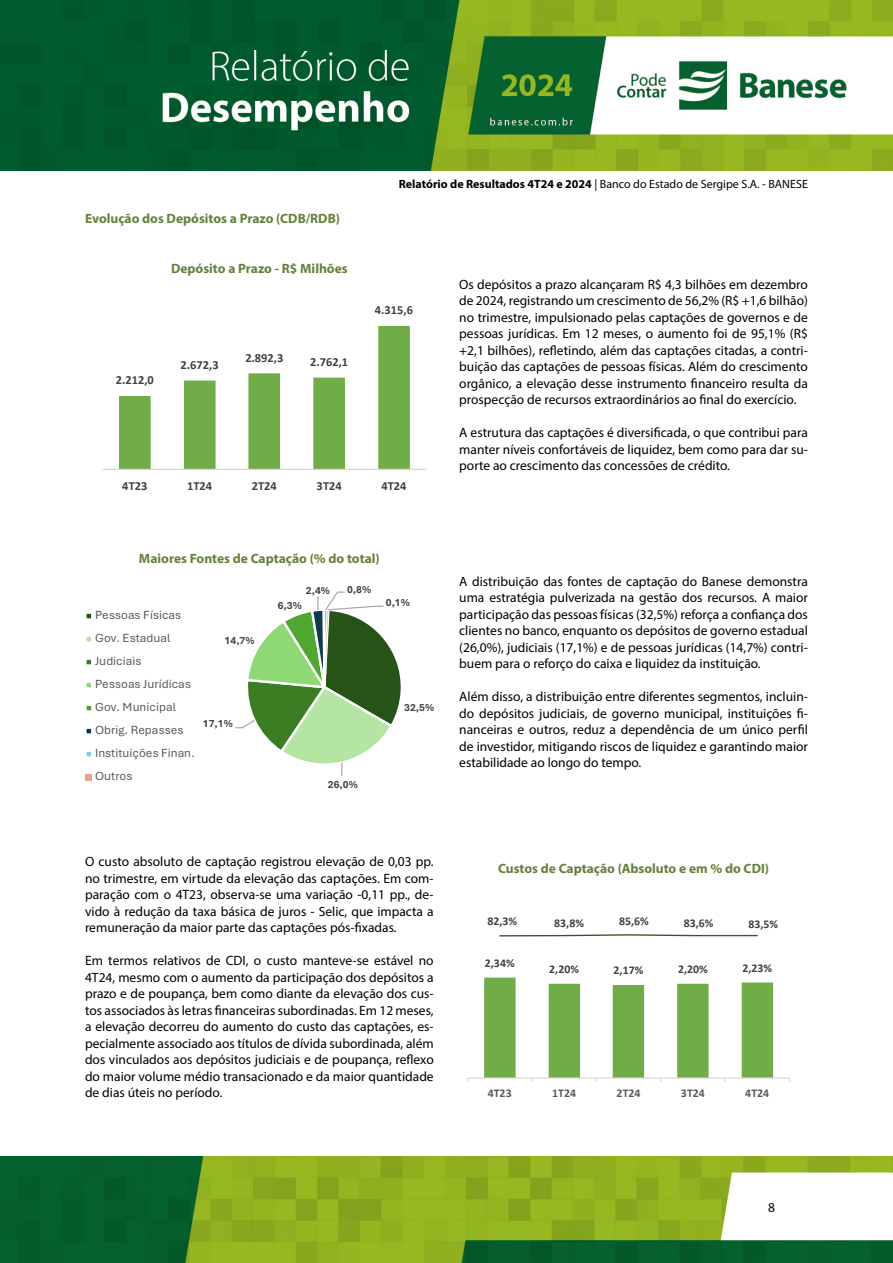
<style>
.page{position:relative;width:893px;height:1263px;background:#fff}
.page>*{position:absolute;margin:0;border:0;box-sizing:border-box;transform-origin:0 0}
.t1{font:700 16.2px "Calibri";letter-spacing:-.005em;color:#548235}
.t2{font:13.5px/16.5px "Myriad Pro";color:#000;text-align:justify}
.t3{font:700 13.5px "Myriad Pro";color:#66813c}
.t4{font:12.45px/23.1px "Aptos";letter-spacing:.005em;color:#595959}
.t5{font:700 12.45px "Calibri";letter-spacing:.005em;color:#404040}
.t6{font:12px "Myriad Pro";color:#000}
.t7{font:700 11.85px "Calibri";letter-spacing:.005em;color:#404040}
.t8{font:700 11.85px "Calibri";letter-spacing:.01em;color:#595959}
.t9{font:700 10.95px "Aptos";letter-spacing:.005em;color:#404040}
.s1{font-weight:700}
</style>
<div class="page">
<img style="left:0;top:1156px;width:893px;height:107px">
<img style="left:0;top:0;width:893px;height:170px">
<svg style="left:119px;top:326px;width:291px;height:143px"></svg>
<hr style="left:102px;top:469px;width:324px;height:1px;background:#d9d9d9">
<svg style="left:235px;top:591px;width:166px;height:185px"></svg>
<div style="left:85px;top:613px;width:7px;height:6px;background:#275317"></div>
<div style="left:84px;top:611px;width:9px;height:10px;border:2px solid #fff"></div>
<div style="left:85px;top:636px;width:7px;height:6px;background:#b4e5a2"></div>
<div style="left:84px;top:634px;width:9px;height:10px;border:2px solid #fff"></div>
<div style="left:85px;top:659px;width:7px;height:6px;background:#3b7d23"></div>
<div style="left:84px;top:657px;width:9px;height:10px;border:2px solid #fff"></div>
<div style="left:85px;top:682px;width:7px;height:6px;background:#8ed973"></div>
<div style="left:84px;top:680px;width:9px;height:10px;border:2px solid #fff"></div>
<div style="left:85px;top:705px;width:7px;height:6px;background:#4ea72e"></div>
<div style="left:84px;top:703px;width:9px;height:10px;border:2px solid #fff"></div>
<div style="left:85px;top:728px;width:7px;height:6px;background:#0d3a4e"></div>
<div style="left:84px;top:726px;width:9px;height:10px;border:2px solid #fff"></div>
<div style="left:85px;top:751px;width:7px;height:6px;background:#83cbeb"></div>
<div style="left:84px;top:749px;width:9px;height:10px;border:2px solid #fff"></div>
<div style="left:85px;top:774px;width:7px;height:7px;background:#eea18a"></div>
<hr style="left:468px;top:1077px;width:321px;height:2px;background:#d9d9d9">
<svg style="left:484px;top:978px;width:289px;height:104px"></svg>
<svg style="left:499px;top:934px;width:259px;height:3px"></svg>
<p class="t3" style="left:85px;top:209px;width:257px">Evolução dos Depósitos a Prazo (CDB/RDB)</p>
<p class="t6" style="left:399px;top:176px;width:411px"><span class="s1">Relatório de Resultados 4T24 e 2024</span> | Banco do Estado de Sergipe S.A. - BANESE</p>
<p class="t1" style="left:156px;top:260px;width:218px">DEPÓSITO A PRAZO - R$ Milhões</p>
<p class="t3" style="left:171px;top:259px;width:178px">Depósito a Prazo - R$ Milhões</p>
<p class="t5" style="left:116px;top:371px;width:40px">2.212,0</p>
<p class="t5" style="left:181px;top:356px;width:40px">2.672,3</p>
<p class="t5" style="left:245px;top:349px;width:40px">2.892,3</p>
<p class="t5" style="left:310px;top:353px;width:40px">2.762,1</p>
<p class="t5" style="left:375px;top:301px;width:40px">4.315,6</p>
<p class="t5" style="left:122px;top:477px;width:27px">4T23</p>
<p class="t5" style="left:187px;top:477px;width:27px">1T24</p>
<p class="t5" style="left:252px;top:477px;width:27px">2T24</p>
<p class="t5" style="left:317px;top:477px;width:27px">3T24</p>
<p class="t5" style="left:381px;top:477px;width:27px">4T24</p>
<p class="t3" style="left:139px;top:549px;width:242px">Maiores Fontes de Captação (% do total)</p>
<p class="t4" style="left:95px;top:603px;width:101px">Pessoas Físicas<br>Gov. Estadual<br>Judiciais<br>Pessoas Jurídicas<br>Gov. Municipal<br>Obrig. Repasses<br>Instituições Finan.<br>Outros</p>
<p class="t9" style="left:225px;top:633px;width:32px">14,7%</p>
<p class="t9" style="left:203px;top:716px;width:32px">17,1%</p>
<p class="t9" style="left:306px;top:583px;width:26px">2,4%</p>
<p class="t9" style="left:347px;top:581px;width:26px">0,8%</p>
<p class="t9" style="left:278px;top:598px;width:26px">6,3%</p>
<p class="t9" style="left:386px;top:595px;width:26px">0,1%</p>
<p class="t9" style="left:328px;top:776px;width:32px">26,0%</p>
<p class="t9" style="left:404px;top:699px;width:32px">32,5%</p>
<p class="t2" style="left:459px;top:276px;width:350px">Os depósitos a prazo alcançaram R$ 4,3 bilhões em dezembro de 2024, registrando um crescimento de 56,2% (R$ +1,6 bilhão) no trimestre, impulsionado pelas captações de governos e de pessoas jurídicas. Em 12 meses, o aumento foi de 95,1% (R$ +2,1 bilhões), refletindo, além das captações citadas, a contri&shy;buição das captações de pessoas físicas. Além do crescimento orgânico, a elevação desse instrumento financeiro resulta da prospecção de recursos extraordinários ao final do exercício.</p>
<p class="t2" style="left:459px;top:424px;width:350px">A estrutura das captações é diversificada, o que contribui para manter níveis confortáveis de liquidez, bem como para dar su&shy;porte ao crescimento das concessões de crédito.</p>
<p class="t2" style="left:459px;top:573px;width:350px">A distribuição das fontes de captação do Banese demonstra uma estratégia pulverizada na gestão dos recursos. A maior participação das pessoas físicas (32,5%) reforça a confiança dos clientes no banco, enquanto os depósitos de governo estadual (26,0%), judiciais (17,1%) e de pessoas jurídicas (14,7%) contri&shy;buem para o reforço do caixa e liquidez da instituição.</p>
<p class="t2" style="left:459px;top:688px;width:350px">Além disso, a distribuição entre diferentes segmentos, incluin&shy;do depósitos judiciais, de governo municipal, instituições fi&shy;nanceiras e outros, reduz a dependência de um único perfil de investidor, mitigando riscos de liquidez e garantindo maior estabilidade ao longo do tempo.</p>
<p class="t2" style="left:85px;top:853px;width:350px">O custo absoluto de captação registrou elevação de 0,03 pp. no trimestre, em virtude da elevação das captações. Em com&shy;paração com o 4T23, observa-se uma variação -0,11 pp., de&shy;vido à redução da taxa básica de juros - Selic, que impacta a remuneração da maior parte das captações pós-fixadas.</p>
<p class="t2" style="left:85px;top:952px;width:350px">Em termos relativos de CDI, o custo manteve-se estável no 4T24, mesmo com o aumento da participação dos depósitos a prazo e de poupança, bem como diante da elevação dos cus&shy;tos associados às letras financeiras subordinadas. Em 12 meses, a elevação decorreu do aumento do custo das captações, es&shy;pecialmente associado aos títulos de dívida subordinada, além dos vinculados aos depósitos judiciais e de poupança, reflexo do maior volume médio transacionado e da maior quantidade de dias úteis no período.</p>
<p class="t3" style="left:498px;top:860px;width:273px">Custos de Captação (Absoluto e em % do CDI)</p>
<p class="t7" style="left:487px;top:912px;width:31px">82,3%</p>
<p class="t7" style="left:554px;top:915px;width:31px">83,8%</p>
<p class="t7" style="left:619px;top:913px;width:31px">85,6%</p>
<p class="t7" style="left:684px;top:915px;width:31px">83,6%</p>
<p class="t7" style="left:748px;top:915px;width:31px">83,5%</p>
<p class="t7" style="left:485px;top:955px;width:31px">2,34%</p>
<p class="t7" style="left:549px;top:960px;width:31px">2,20%</p>
<p class="t7" style="left:614px;top:962px;width:31px">2,17%</p>
<p class="t7" style="left:678px;top:960px;width:31px">2,20%</p>
<p class="t7" style="left:742px;top:959px;width:31px">2,23%</p>
<p class="t8" style="left:488px;top:1085px;width:25px">4T23</p>
<p class="t8" style="left:552px;top:1085px;width:25px">1T24</p>
<p class="t8" style="left:616px;top:1085px;width:25px">2T24</p>
<p class="t8" style="left:681px;top:1085px;width:25px">3T24</p>
<p class="t8" style="left:745px;top:1085px;width:25px">4T24</p>
<p class="t2" style="left:768px;top:1199px;width:8px">8</p>
</div>
